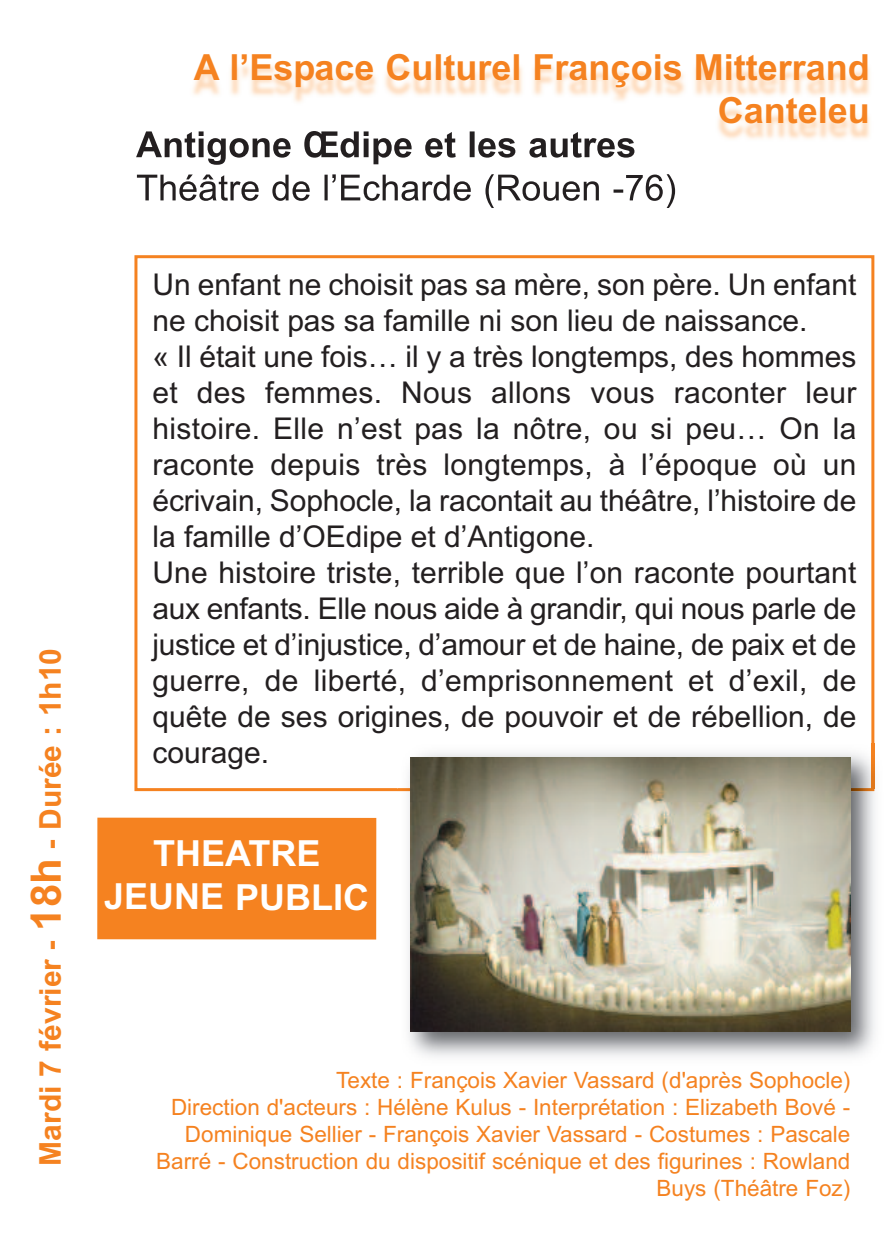
<style>
.page{position:relative;width:893px;height:1259px;background:#fff}
.page>*{position:absolute;margin:0;border:0;box-sizing:border-box;transform-origin:0 0}
.t1{font:700 36px/43.2px "Arial";color:#f58220;text-align:right}
.t2{font:700 36px/43.2px "Arial";color:#fff;text-align:center}
.t3{font:30px/36px "Arial";color:#231f20}
.t4{font:700 30px "Arial";color:#f58220}
.t5{font:22.5px/27px "Arial";color:#f58220;text-align:right}
.s1{font-size:42px}
</style>
<div class="page">
<img style="left:136px;top:65px;width:734px;height:143px">
<img style="left:136px;top:131px;width:256px;height:34px">
<img style="left:137px;top:174px;width:243px;height:27px">
<div style="left:134px;top:255px;width:740px;height:536px;border:3px solid #f58220"></div>
<div style="left:97px;top:817px;width:279px;height:122px;background:#f58220"></div>
<img style="left:397px;top:743px;width:478px;height:314px">
<img style="left:410px;top:757px;width:440px;height:274px">
<p class="t1" style="left:194px;top:45px;width:677px">A l’Espace Culturel François Mitterrand<br>Canteleu</p>
<p class="t4" style="left:33px;top:1165px;width:519px;rotate:-90deg">Mardi 7 février - <span class="s1">18h</span> - Durée : 1h10</p>
<p class="t3" style="left:152px;top:267px;width:705px">Un enfant ne choisit pas sa mère, son père. Un enfant ne choisit pas sa famille ni son lieu de naissance.<br>« Il était une fois… il y a très longtemps, des hommes et des femmes. Nous allons vous raconter leur histoire. Elle n’est pas la nôtre, ou si peu… On la raconte depuis très longtemps, à l’époque où un écrivain, Sophocle, la racontait au théâtre, l’histoire de la famille d’OEdipe et d’Antigone.<br>Une histoire triste, terrible que l’on raconte pourtant aux enfants. Elle nous aide à grandir, qui nous parle de justice et d’injustice, d’amour et de haine, de paix et de guerre, de liberté, d’emprisonnement et d’exil, de quête de ses origines, de pouvoir et de rébellion, de courage.</p>
<p class="t2" style="left:104px;top:832px;width:267px">THEATRE<br>JEUNE PUBLIC</p>
<p class="t5" style="left:156px;top:1067px;width:696px">Texte : François Xavier Vassard (d'après Sophocle)<br>Direction d'acteurs : Hélène Kulus - Interprétation : Elizabeth Bové - Dominique Sellier - François Xavier Vassard - Costumes : Pascale Barré - Construction du dispositif scénique et des figurines : Rowland Buys (Théâtre Foz)</p>
</div>
